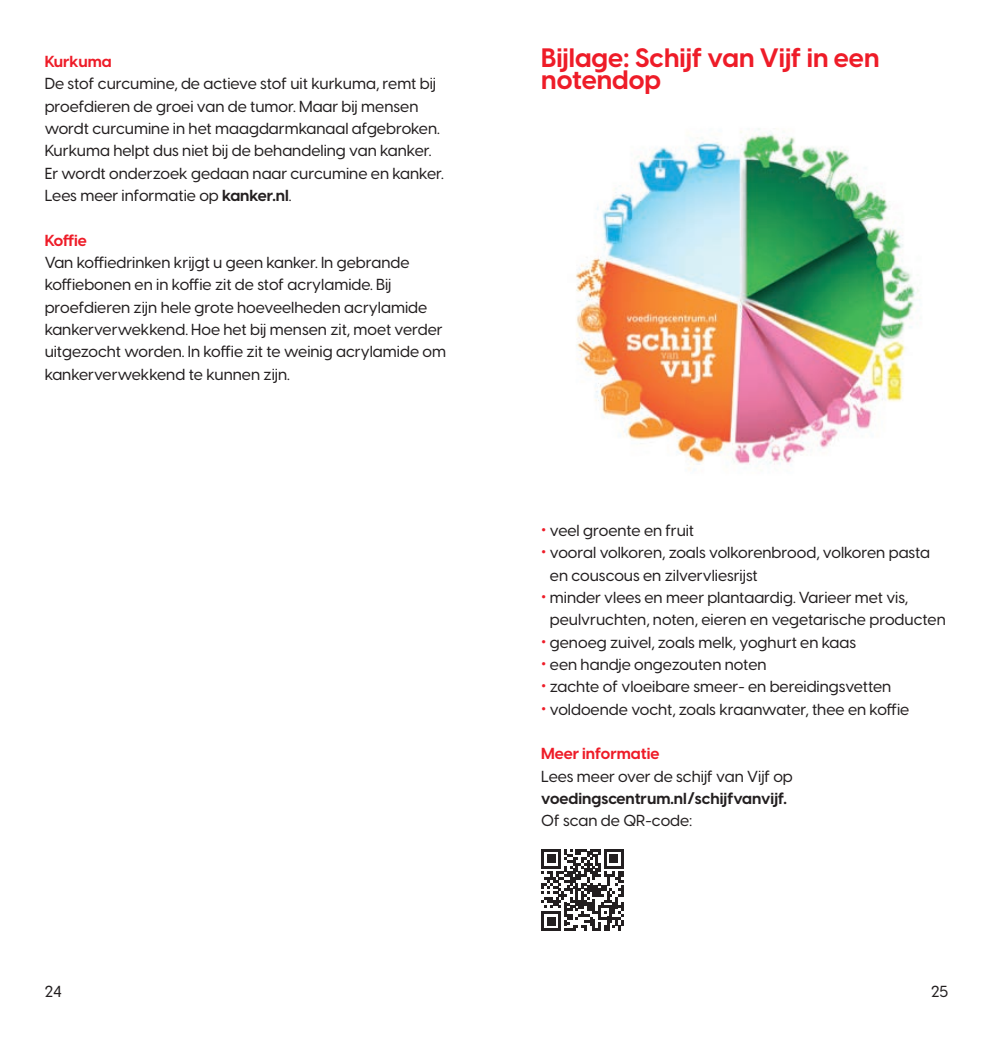
<style>
.page{position:relative;width:993px;height:1042px;background:#fff}
.page>*{position:absolute;margin:0;border:0;box-sizing:border-box;transform-origin:0 0}
.t1{font:700 26.25px/22.4px "Visby CF";color:#ee1c28}
.t2{font:500 15.75px/22.4px "Visby CF";color:#231f20}
.t3{font:700 15.75px "Visby CF";color:#231f20}
.t4{font:700 15.75px "Visby CF";color:#ee1c28}
.s1{font-weight:700}
.s2{font-weight:700;font-size:21px;color:#ee1c28}
</style>
<div class="page">
<img style="left:576px;top:128px;width:343px;height:342px">
<svg style="left:541px;top:849px;width:82px;height:82px"></svg>
<p class="t4" style="left:45px;top:51px;width:69px">Kurkuma</p>
<p class="t2" style="left:45px;top:73px;width:400px">De stof curcumine, de actieve stof uit kurkuma, remt bij proefdieren de groei van de tumor. Maar bij mensen wordt curcumine in het maagdarmkanaal afgebroken.<br>Kurkuma helpt dus niet bij de behandeling van kanker.<br>Er wordt onderzoek gedaan naar curcumine en kanker.<br>Lees meer informatie op <span class="s1">kanker.nl</span>.</p>
<p class="t4" style="left:45px;top:230px;width:44px">Koffie</p>
<p class="t2" style="left:45px;top:251px;width:403px">Van koffiedrinken krijgt u geen kanker. In gebrande koffiebonen en in koffie zit de stof acrylamide. Bij proefdieren zijn hele grote hoeveelheden acrylamide kankerverwekkend. Hoe het bij mensen zit, moet verder uitgezocht worden. In koffie zit te weinig acrylamide om kankerverwekkend te kunnen zijn.</p>
<h1 class="t1" style="left:541px;top:47px;width:340px">Bijlage: Schijf van Vijf in een notendop</h1>
<p class="t2" style="left:541px;top:519px;width:154px"><span class="s2">•</span> veel groente en fruit</p>
<p class="t2" style="left:549px;top:541px;width:382px;text-indent:-9px"><span class="s2">•</span> vooral volkoren, zoals volkorenbrood, volkoren pasta en couscous en zilvervliesrijst</p>
<p class="t2" style="left:549px;top:586px;width:397px;text-indent:-9px"><span class="s2">•</span> minder vlees en meer plantaardig. Varieer met vis, peulvruchten, noten, eieren en vegetarische producten</p>
<p class="t2" style="left:541px;top:631px;width:316px"><span class="s2">•</span> genoeg zuivel, zoals melk, yoghurt en kaas</p>
<p class="t2" style="left:541px;top:653px;width:227px"><span class="s2">•</span> een handje ongezouten noten</p>
<p class="t2" style="left:541px;top:675px;width:351px"><span class="s2">•</span> zachte of vloeibare smeer- en bereidingsvetten</p>
<p class="t2" style="left:541px;top:698px;width:369px"><span class="s2">•</span> voldoende vocht, zoals kraanwater, thee en koffie</p>
<p class="t4" style="left:541px;top:743px;width:120px">Meer informatie</p>
<p class="t2" style="left:541px;top:765px;width:253px">Lees meer over de schijf van Vijf op</p>
<p class="t3" style="left:541px;top:788px;width:247px">voedingscentrum.nl/schijfvanvijf.</p>
<p class="t2" style="left:541px;top:809px;width:153px">Of scan de QR-code:</p>
<p class="t2" style="left:45px;top:980px;width:19px">24</p>
<p class="t2" style="left:930px;top:980px;width:19px">25</p>
</div>
